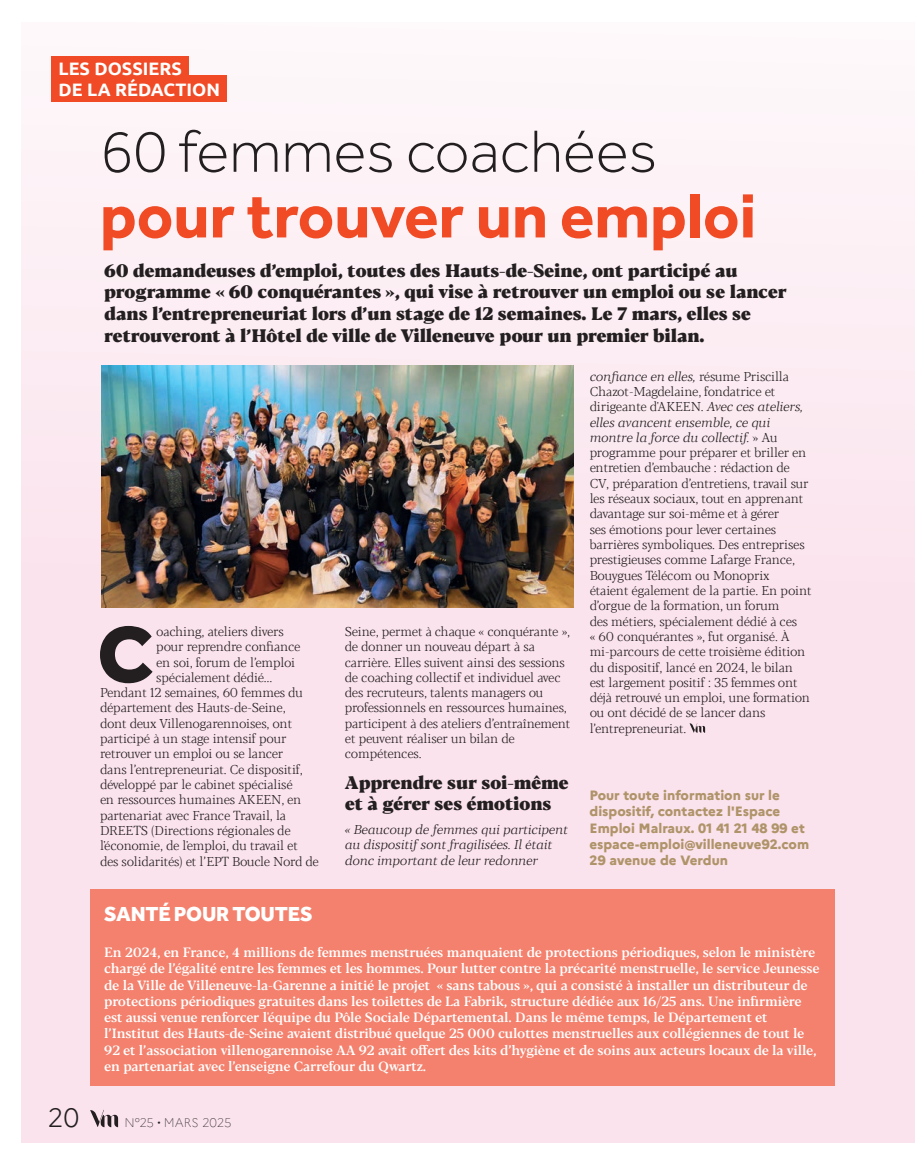
<style>
.page{position:relative;width:915px;height:1166px;background:#fff}
.page>*{position:absolute;margin:0;border:0;box-sizing:border-box;transform-origin:0 0}
.t1{font:800 81.6px "Effra";color:#231f20}
.t2{font:700 64.5px "Effra";color:#f04b24}
.t3{font:300 61.5px "Effra";color:#231f20}
.t4{font:300 26.4px "Marianne";color:#231f20}
.t5{font:800 21px "Effra";letter-spacing:-.01em;color:#fff}
.t6{font:800 18px/21.6px "Blacker Pro Text";letter-spacing:-.01em;color:#231f20}
.t7{font:700 18px/21.6px "Ubuntu";color:#fff}
.t8{font:500 13.5px/16.2px "Blacker Pro Text";letter-spacing:-.01em;color:#fff}
.t9{font:800 13.5px/16.2px "Marianne";color:#af946a}
.t10{font:300 12.75px/15.3px "Blacker Pro Text";letter-spacing:-.01em;color:#231f20}
.t11{font:italic 300 12.75px/15.3px "Blacker Pro Text";letter-spacing:-.01em;color:#231f20}
.t12{font:300 12.75px "Blacker Pro Text";letter-spacing:-.03em;color:#231f20}
.t13{font:100 12.45px "Marianne";letter-spacing:-.01em;color:#231f20}
.s1{font-style:italic}
</style>
<div class="page">
<div style="left:21px;top:23px;width:893px;height:1119px;background:linear-gradient(to bottom,#fcf3f7,#fadde9)"></div>
<div style="left:90px;top:889px;width:744px;height:196px;background:#f3816d"></div>
<svg style="left:689px;top:723px;width:15px;height:9px"></svg>
<img style="left:101px;top:366px;width:472px;height:241px">
<div style="left:51px;top:75px;width:176px;height:27px;background:#f04b26"></div>
<div style="left:51px;top:56px;width:138px;height:21px;background:#f04b26"></div>
<svg style="left:90px;top:1109px;width:28px;height:17px"></svg>
<p class="t7" style="left:59px;top:57px;width:163px">LES DOSSIERS<br>DE LA RÉDACTION</p>
<p class="t3" style="left:100px;top:114px;width:558px">60 femmes coachées</p>
<p class="t2" style="left:100px;top:177px;width:657px">pour trouver un emploi</p>
<p class="t6" style="left:104px;top:258px;width:683px">60 demandeuses d’emploi, toutes des Hauts-de-Seine, ont participé au programme « 60 conquérantes », qui vise à retrouver un emploi ou se lancer dans l’entrepreneuriat lors d’un stage de 12 semaines. Le 7 mars, elles se retrouveront à l’Hôtel de ville de Villeneuve pour un premier bilan.</p>
<p class="t1" style="left:97px;top:603px;width:57px">C</p>
<p class="t10" style="left:156px;top:623px;width:129px">oaching, ateliers divers</p>
<p class="t10" style="left:156px;top:638px;width:146px">pour reprendre confiance</p>
<p class="t12" style="left:156px;top:654px;width:140px">en soi, forum de l’emploi</p>
<p class="t10" style="left:156px;top:669px;width:118px">spécialement dédié…</p>
<p class="t10" style="left:100px;top:684px;width:204px">Pendant 12 semaines, 60 femmes du</p>
<p class="t10" style="left:100px;top:700px;width:187px">département des Hauts-de-Seine,</p>
<p class="t10" style="left:100px;top:715px;width:193px">dont deux Villenogarennoises, ont</p>
<p class="t10" style="left:100px;top:730px;width:188px">participé à un stage intensif pour</p>
<p class="t12" style="left:100px;top:745px;width:185px">retrouver un emploi ou se lancer</p>
<p class="t10" style="left:100px;top:761px;width:204px">dans l’entrepreneuriat. Ce dispositif,</p>
<p class="t10" style="left:100px;top:776px;width:194px">développé par le cabinet spécialisé</p>
<p class="t10" style="left:100px;top:791px;width:203px">en ressources humaines AKEEN, en</p>
<p class="t10" style="left:100px;top:807px;width:187px">partenariat avec France Travail, la</p>
<p class="t10" style="left:100px;top:822px;width:192px">DREETS (Directions régionales de</p>
<p class="t12" style="left:100px;top:837px;width:199px">l'économie, de l'emploi, du travail et</p>
<p class="t10" style="left:100px;top:853px;width:220px">des solidarités) et l’EPT Boucle Nord de</p>
<p class="t10" style="left:345px;top:623px;width:227px">Seine, permet à chaque « conquérante », de donner un nouveau départ à sa carrière. Elles suivent ainsi des sessions de coaching collectif et individuel avec des recruteurs, talents managers ou professionnels en ressources humaines, participent à des ateliers d’entraînement et peuvent réaliser un bilan de compétences.</p>
<p class="t6" style="left:345px;top:769px;width:225px">Apprendre sur soi-même et à gérer ses émotions</p>
<p class="t11" style="left:345px;top:821px;width:224px">« Beaucoup de femmes qui participent au dispositif sont fragilisées. Il était donc important de leur redonner</p>
<p class="t10" style="left:589px;top:368px;width:223px"><span class="s1">confiance en elles,</span> résume Priscilla Chazot-Magdelaine, fondatrice et dirigeante d'AKEEN. <span class="s1">Avec ces ateliers, elles avancent ensemble, ce qui montre la force du collectif. »</span> Au programme pour préparer et briller en entretien d’embauche : rédaction de CV, préparation d’entretiens, travail sur les réseaux sociaux, tout en apprenant davantage sur soi-même et à gérer<br>ses émotions pour lever certaines barrières symboliques. Des entreprises prestigieuses comme Lafarge France, Bouygues Télécom ou Monoprix étaient également de la partie. En point d’orgue de la formation, un forum<br>des métiers, spécialement dédié à ces<br>« 60 conquérantes », fut organisé. À mi-parcours de cette troisième édition du dispositif, lancé en 2024, le bilan est largement positif : 35 femmes ont déjà retrouvé un emploi, une formation ou ont décidé de se lancer dans l’entrepreneuriat.</p>
<p class="t9" style="left:589px;top:785px;width:221px">Pour toute information sur le dispositif, contactez l'Espace<br>Emploi Malraux. 01 41 21 48 99 et espace-emploi@villeneuve92.com<br>29 avenue de Verdun</p>
<p class="t5" style="left:104px;top:901px;width:210px">SANTÉ POUR TOUTES</p>
<p class="t8" style="left:104px;top:943px;width:716px">En 2024, en France, 4 millions de femmes menstruées manquaient de protections périodiques, selon le ministère chargé de l’égalité entre les femmes et les hommes. Pour lutter contre la précarité menstruelle, le service Jeunesse de la Ville de Villeneuve-la-Garenne a initié le projet « sans tabous », qui a consisté à installer un distributeur de protections périodiques gratuites dans les toilettes de La Fabrik, structure dédiée aux 16/25 ans. Une infirmière est aussi venue renforcer l'équipe du Pôle Sociale Départemental. Dans le même temps, le Département et l’Institut des Hauts-de-Seine avaient distribué quelque 25 000 culottes menstruelles aux collégiennes de tout le 92 et l’association villenogarennoise AA 92 avait offert des kits d’hygiène et de soins aux acteurs locaux de la ville, en partenariat avec l’enseigne Carrefour du Qwartz.</p>
<p class="t4" style="left:48px;top:1096px;width:33px">20</p>
<p class="t13" style="left:124px;top:1112px;width:108px">N°25 • MARS 2025</p>
</div>
